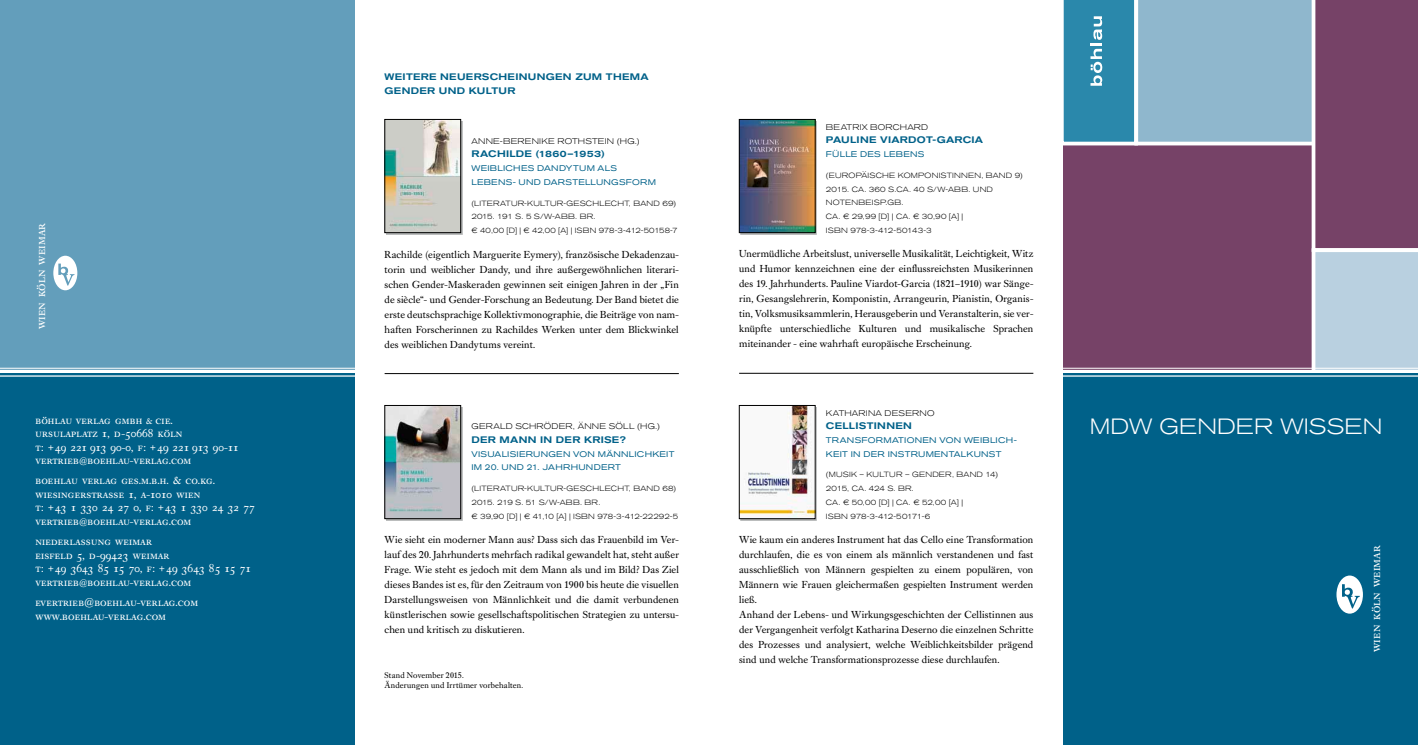
<style>
.page{position:relative;width:1418px;height:745px;background:#fff}
.page>*{position:absolute;margin:0;border:0;box-sizing:border-box;transform-origin:0 0}
.t1{font:300 expanded 21.88px "Akzidenz Grotesk BQ";letter-spacing:.005em;color:#fff}
.t2{font:12.75px "Caslon Buch Expert BQ";letter-spacing:.005em;color:#fff}
.t3{font:11.25px/13.5px "Caslon Buch Expert BQ";letter-spacing:.005em;color:#fff}
.t4{font:10px/15px "Caslon Buch BQ";letter-spacing:.015em;color:#000;text-align:justify}
.t5{font:500 expanded 9.38px/13.8px "Akzidenz Grotesk BQ";letter-spacing:.03em;color:#006189}
.t6{font:expanded 8.12px/13.8px "Akzidenz Grotesk BQ";letter-spacing:.035em;color:#006189}
.t7{font:300 expanded 8.12px "Akzidenz Grotesk BQ";letter-spacing:.025em;color:#000}
.t8{font:8.12px/10px "Caslon Buch BQ";letter-spacing:.02em;color:#000}
.t9{font:300 expanded 7.5px/13.8px "Akzidenz Grotesk BQ";letter-spacing:.025em;color:#000}
.s1{font-size:8.75px}
.s2{font-size:9.38px}
</style>
<div class="page">
<div style="left:0;top:0;width:354px;height:744px;background:#006189"></div>
<div style="left:0;top:0;width:354px;height:372px;background:#639ebb"></div>
<hr style="left:0;top:367px;width:365px;height:1px;background:#fff">
<svg style="left:0;top:369px;width:355px;height:4px"></svg>
<hr style="left:0;top:375px;width:365px;height:1px;background:#fff">
<svg style="left:53px;top:255px;width:24px;height:35px"></svg>
<hr style="left:384px;top:373px;width:295px;height:1px;background:#000">
<div style="left:386px;top:121px;width:76px;height:113px;background:#8e8f8f"></div>
<img style="left:386px;top:121px;width:73px;height:110px">
<div style="left:384px;top:119px;width:77px;height:114px;border:1px solid #000"></div>
<div style="left:386px;top:406px;width:76px;height:114px;background:#212122"></div>
<img style="left:386px;top:407px;width:73px;height:109px">
<div style="left:384px;top:405px;width:77px;height:113px;border:1px solid #000"></div>
<hr style="left:739px;top:373px;width:294px;height:1px;background:#000">
<svg style="left:740px;top:121px;width:76px;height:113px"></svg>
<img style="left:741px;top:121px;width:72px;height:110px">
<div style="left:739px;top:119px;width:76px;height:114px;border:1px solid #000"></div>
<div style="left:740px;top:406px;width:76px;height:114px;background:#2b2b2c"></div>
<img style="left:741px;top:407px;width:72px;height:109px">
<div style="left:739px;top:405px;width:76px;height:113px;border:1px solid #000"></div>
<svg style="left:1063px;top:0;width:354px;height:369px;background:#7f6f8e"></svg>
<div style="left:1063px;top:371px;width:354px;height:373px;background:#006189"></div>
<svg style="left:1336px;top:575px;width:26px;height:38px"></svg>
<hr style="left:1062px;top:367px;width:355px;height:1px;background:#fff">
<svg style="left:1063px;top:369px;width:354px;height:4px"></svg>
<hr style="left:1062px;top:375px;width:355px;height:1px;background:#fff">
<p class="t2" style="left:33px;top:329px;width:108px;rotate:-90deg">wien köln weimar</p>
<p class="t3" style="left:35px;top:413px;width:205px">böhlau verlag gmbh <span class="s1">&amp;</span> cie.<br>ursulaplatz 1, d-50668 köln<br>t: + 49 221 913 90-0, f: + 49 221 913 90-11 vertrieb<span class="s2">@</span>boehlau-verlag.com</p>
<p class="t3" style="left:35px;top:474px;width:221px">boehlau verlag ges.m.b.h. &amp; co.kg. wiesingerstrasse 1, a-1010 wien<br>t: + 43 1 330 24 27 0, f: + 43 1 330 24 32 77 vertrieb<span class="s2">@</span>boehlau-verlag.com</p>
<p class="t3" style="left:35px;top:534px;width:217px">niederlassung weimar<br>eisfeld 5, d-99423 weimar<br>t: + 49 3643 85 15 70, f: + 49 3643 85 15 71 vertrieb<span class="s2">@</span>boehlau-verlag.com</p>
<p class="t3" style="left:35px;top:595px;width:164px">evertrieb@boehlau-verlag.com www.boehlau-verlag.com</p>
<p class="t5" style="left:384px;top:70px;width:265px">WEITERE NEUERSCHEIN UNGEN ZUM THEMA<br>GENDER UND KULTUR</p>
<p class="t7" style="left:471px;top:136px;width:170px">ANNE-BERENIKE ROTHSTEIN (HG.)</p>
<p class="t5" style="left:471px;top:147px;width:135px">RACHILDE (1860–1953)</p>
<p class="t6" style="left:471px;top:161px;width:186px">WEIBLICHES DANDYTUM ALS<br>LEBENS- UND DARSTELLUNGSFORM</p>
<p class="t9" style="left:471px;top:196px;width:208px">(LITERATUR-KULTUR-GESCHLECHT, BAND 69)<br>2015. 191 S. 5 S/W-ABB. BR.<br>€ 40,00 [D] | € 42,00 [A] | IS BN 978-3-412-50158-7</p>
<p class="t4" style="left:384px;top:247px;width:296px">Rachilde (eigentlich Marguerite Eymery), französische Dekadenzau&shy;torin und weiblicher Dandy, und ihre außergewöhnlichen literari&shy;schen Gender-Maskeraden gewinnen seit einigen Jahren in der „Fin de siècle“- und Gender-Forschung an Bedeutung. Der Band bietet die erste deutschsprachige Kollektivmonographie, die Beiträge von nam&shy;haften Forscherinnen zu Rachildes Werken unter dem Blickwinkel des weiblichen Dandytums vereint.</p>
<p class="t7" style="left:471px;top:421px;width:190px">GERALD SCHRÖDER, ÄNNE SÖLL (HG.)</p>
<p class="t5" style="left:471px;top:432px;width:57px">DER MANN</p>
<p class="t5" style="left:540px;top:432px;width:87px">IN DER KRISE?</p>
<p class="t6" style="left:471px;top:446px;width:204px">VISUALISIERUNGEN VON MÄNNLICHKEIT<br>IM 20. UND 21. JAHRHUNDERT</p>
<p class="t9" style="left:471px;top:481px;width:208px">(LITERATUR-KULTUR-GESCHLECHT, BAND 68)<br>2015. 219 S. 51 S/W-ABB. BR.<br>€ 39,90 [D] | € 41,10 [A] | IS BN 978-3-412-22292-5</p>
<p class="t4" style="left:384px;top:532px;width:296px">Wie sieht ein moderner Mann aus? Dass sich das Frauenbild im Ver&shy;lauf des 20. Jahrhunderts mehrfach radikal gewandelt hat, steht außer Frage. Wie steht es jedoch mit dem Mann als und im Bild? Das Ziel dieses Bandes ist es, für den Zeitraum von 1900 bis heute die visuellen Darstellungsweisen von Männlichkeit und die damit verbundenen künstlerischen sowie gesellschaftspolitischen Strategien zu untersu&shy;chen und kritisch zu diskutieren.</p>
<p class="t8" style="left:384px;top:670px;width:140px">Stand November 2015.<br>Änderungen und Irrtümer vorbehalten.</p>
<p class="t7" style="left:826px;top:122px;width:104px">BEATRIX BORCHARD</p>
<p class="t5" style="left:826px;top:133px;width:159px">PAULIN E VIARDOT-GARCIA</p>
<p class="t6" style="left:826px;top:147px;width:100px">FÜLLE DES LEBENS</p>
<p class="t9" style="left:826px;top:168px;width:198px">(EUROPÄISCHE KOMPONISTINNEN, BAND 9)<br>2015. CA. 360 S.CA. 40 S/W-ABB . UND<br>NOTENBEISP.GB .<br>CA . € 29,99 [D] | CA. € 30,90 [A] |<br>IS BN 978-3-412-50143-3</p>
<p class="t4" style="left:739px;top:246px;width:296px">Unermüdliche Arbeitslust, universelle Musikalität, Leichtigkeit, Witz und Humor kennzeichnen eine der einflussreichsten Musikerinnen des 19. Jahrhunderts. Pauline Viardot-Garcia (1821–1910) war Sänge&shy;rin, Gesangslehrerin, Komponistin, Arrangeurin, Pianistin, Organis&shy;tin, Volksmusiksammlerin, Herausgeberin und Veranstalterin, sie ver&shy;knüpfte unterschiedliche Kulturen und musikalische Sprachen miteinander - eine wahrhaft europäische Erscheinung.</p>
<p class="t7" style="left:826px;top:408px;width:110px">KATHARINA DESERNO</p>
<p class="t5" style="left:826px;top:419px;width:86px">CELLISTINN EN</p>
<p class="t6" style="left:826px;top:433px;width:192px">TRANSFORMATIONEN VON WEIBLICH-<br>KEIT IN DER I NSTRUMENTALKUNST</p>
<p class="t9" style="left:826px;top:467px;width:174px">(M USIK – KULTUR – GENDER, BAND 14)<br>2015, CA. 424 S. BR.<br>CA . € 50,00 [D] | CA. € 52,00 [A] |<br>IS BN 978-3-412-50171-6</p>
<p class="t4" style="left:739px;top:532px;width:296px;text-align:left">Wie kaum ein anderes Instrument hat das Cello eine Transformation durchlaufen, die es von einem als männlich verstandenen und fast ausschließlich von Männern gespielten zu einem populären, von Männern wie Frauen gleichermaßen gespielten Instrument werden ließ.<br>Anhand der Lebens- und Wirkungsgeschichten der Cellistinnen aus der Vergangenheit verfolgt Katharina Deserno die einzelnen Schritte des Prozesses und analysiert, welche Weiblichkeitsbilder prägend sind und welche Transformationsprozesse diese durchlaufen.</p>
<p class="t2" style="left:1368px;top:651px;width:108px;rotate:-90deg">wien köln weimar</p>
<h1 class="t1" style="left:1089px;top:413px;width:294px">MDW GENDER WISSEN</h1>
</div>
